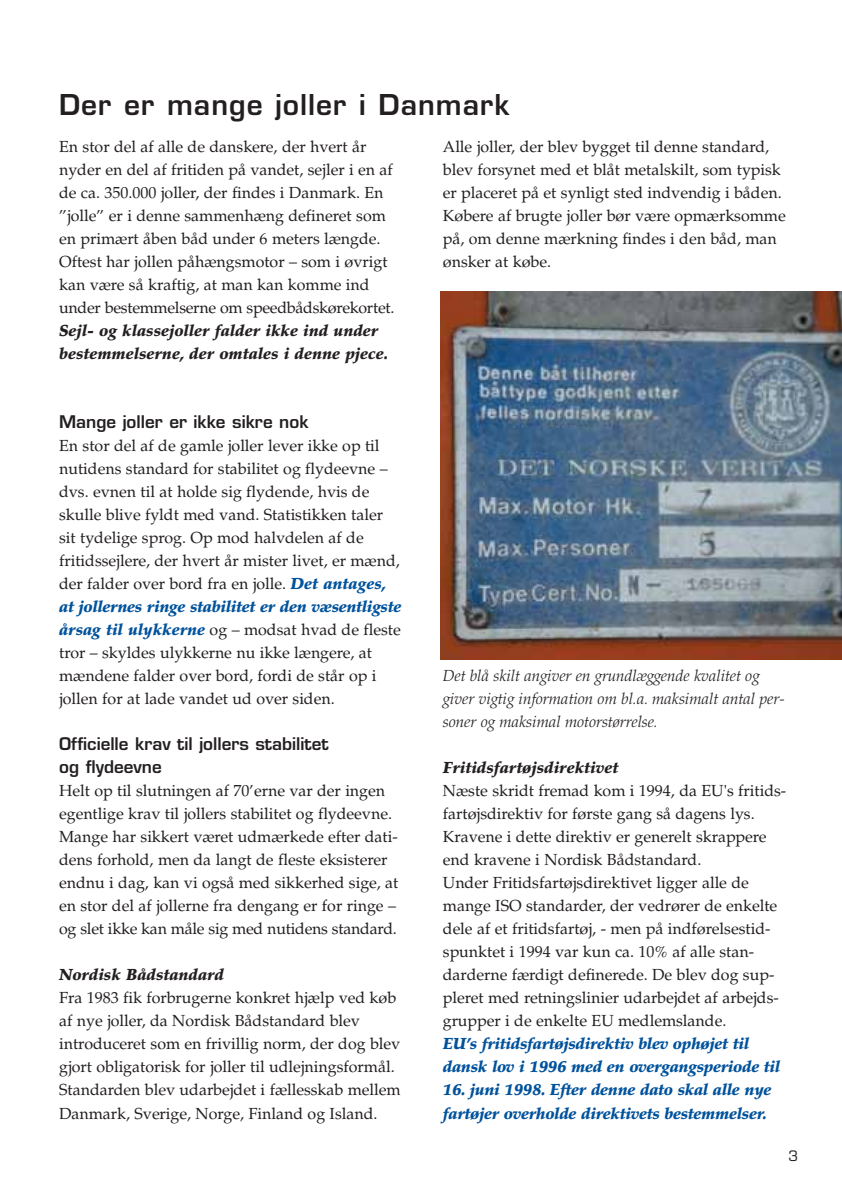
<style>
.page{position:relative;width:842px;height:1191px;background:#fff}
.page>*{position:absolute;margin:0;border:0;box-sizing:border-box;transform-origin:0 0}
.t1{font:600 28px "Eurostile";letter-spacing:.035em;color:#231f20}
.t2{font:600 17px/23px "Eurostile";color:#231f20}
.t3{font:16px/23px "Palatino";color:#231f20}
.t4{font:italic 900 16px/23px "Palatino";letter-spacing:-.02em;color:#00529c}
.t5{font:italic 300 16px/23px "Palatino";color:#231f20}
.t6{font:italic 900 16px/23px "Palatino";color:#231f20}
.t7{font:14px "Eurostile";color:#231f20}
.s1{font-weight:900;font-style:italic;color:#00529c}
</style>
<div class="page">
<img style="left:441px;top:291px;width:401px;height:368px">
<h1 class="t1" style="left:59px;top:94px;width:452px">Der er mange joller i Danmark</h1>
<p class="t3" style="left:59px;top:137px;width:337px">En stor del af alle de danskere, der hvert år nyder en del af fritiden på vandet, sejler i en af de ca. 350.000 joller, der findes i Danmark. En ”jolle” er i denne sammenhæng defineret som en primært åben båd under 6 meters længde.<br>Oftest har jollen påhængsmotor – som i øvrigt kan være så kraftig, at man kan komme ind under bestemmelserne om speedbådskørekortet.</p>
<p class="t6" style="left:59px;top:321px;width:331px">Sejl- og klassejoller falder ikke ind under bestemmelserne, der omtales i denne pjece.</p>
<p class="t2" style="left:59px;top:412px;width:251px">Mange joller er ikke sikre nok</p>
<p class="t3" style="left:59px;top:436px;width:344px">En stor del af de gamle joller lever ikke op til nutidens standard for stabilitet og flydeevne – dvs. evnen til at holde sig flydende, hvis de skulle blive fyldt med vand. Statistikken taler sit tydelige sprog. Op mod halvdelen af de fritidssejlere, der hvert år mister livet, er mænd, der falder over bord fra en jolle. <span class="s1">Det antages, at jollernes ringe stabilitet er den væsentligste årsag til ulykkerne</span> og – modsat hvad de fleste tror – skyldes ulykkerne nu ikke længere, at mændene falder over bord, fordi de står op i jollen for at lade vandet ud over siden.</p>
<p class="t2" style="left:59px;top:734px;width:271px">Officielle krav til jollers stabilitet og flydeevne</p>
<p class="t3" style="left:59px;top:781px;width:341px">Helt op til slutningen af 70’erne var der ingen egentlige krav til jollers stabilitet og flydeevne.<br>Mange har sikkert været udmærkede efter dati&shy;dens forhold, men da langt de fleste eksisterer endnu i dag, kan vi også med sikkerhed sige, at en stor del af jollerne fra dengang er for ringe – og slet ikke kan måle sig med nutidens standard.</p>
<p class="t6" style="left:59px;top:965px;width:166px">Nordisk Bådstandard</p>
<p class="t3" style="left:59px;top:988px;width:343px">Fra 1983 fik forbrugerne konkret hjælp ved køb af nye joller, da Nordisk Bådstandard blev introduceret som en frivillig norm, der dog blev gjort obligatorisk for joller til udlejningsformål.<br>Standarden blev udarbejdet i fællesskab mellem Danmark, Sverige, Norge, Finland og Island.</p>
<p class="t3" style="left:443px;top:137px;width:344px">Alle joller, der blev bygget til denne standard, blev forsynet med et blåt metalskilt, som typisk er placeret på et synligt sted indvendig i båden.<br>Købere af brugte joller bør være opmærksomme på, om denne mærkning findes i den båd, man ønsker at købe.</p>
<p class="t5" style="left:443px;top:666px;width:344px">Det blå skilt angiver en grundlæggende kvalitet og giver vigtig information om bl.a. maksimalt antal per&shy;soner og maksimal motorstørrelse.</p>
<p class="t6" style="left:443px;top:758px;width:177px">Fritidsfartøjsdirektivet</p>
<p class="t3" style="left:443px;top:781px;width:345px">Næste skridt fremad kom i 1994, da EU's fritids&shy;fartøjsdirektiv for første gang så dagens lys.<br>Kravene i dette direktiv er generelt skrappere end kravene i Nordisk Bådstandard.<br>Under Fritidsfartøjsdirektivet ligger alle de mange ISO standarder, der vedrører de enkelte dele af et fritidsfartøj, - men på indførelsestid&shy;spunktet i 1994 var kun ca. 10% af alle stan&shy;darderne færdigt definerede. De blev dog sup&shy;pleret med retningslinier udarbejdet af arbejds&shy;grupper i de enkelte EU medlemslande.</p>
<p class="t4" style="left:443px;top:1034px;width:339px">EU’s fritidsfartøjsdirektiv blev ophøjet til dansk lov i 1996 med en overgangsperiode til</p>
<p class="t4" style="left:443px;top:1080px;width:330px">16. juni 1998. Efter denne dato skal alle nye fartøjer overholde direktivets bestemmelser.</p>
<p class="t7" style="left:788px;top:1150px;width:11px">3</p>
</div>
